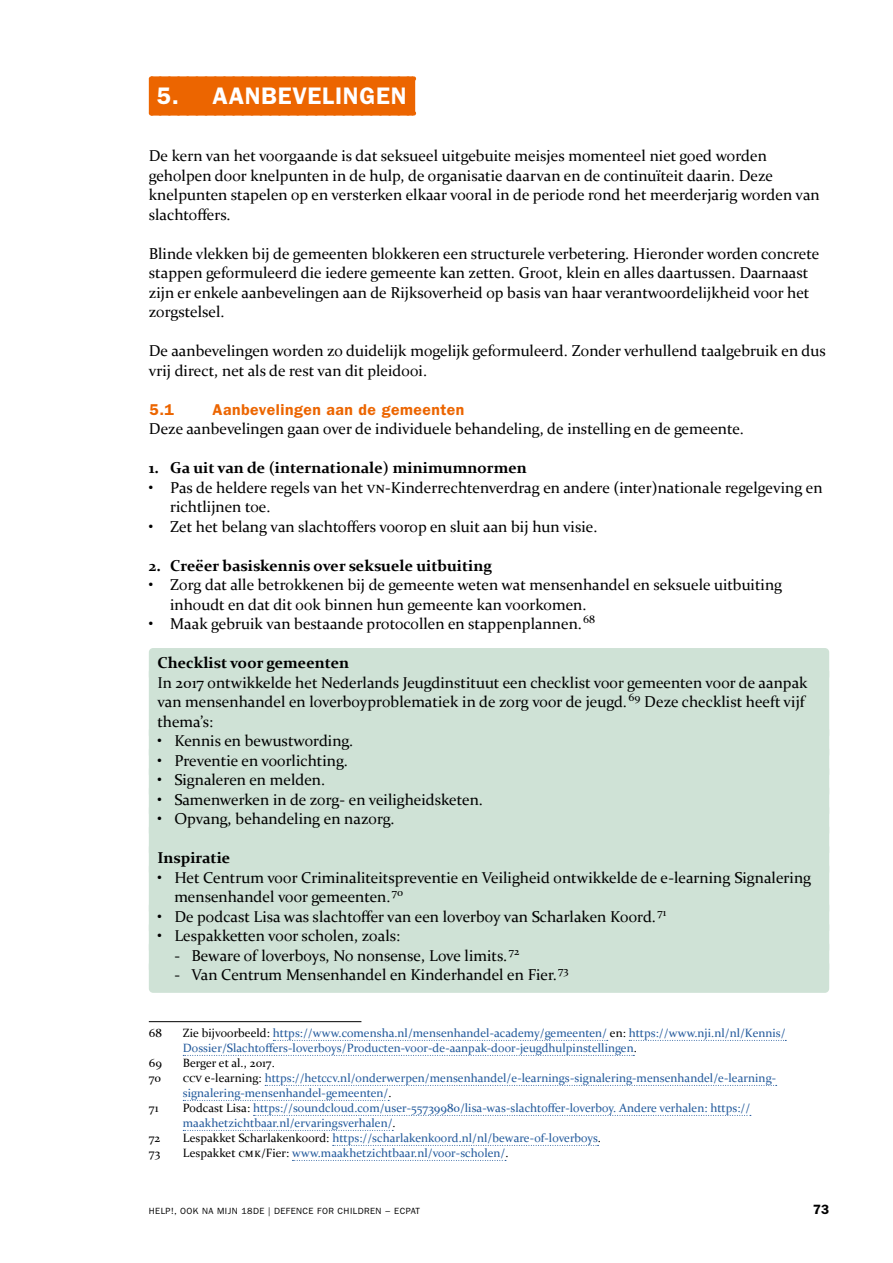
<style>
.page{position:relative;width:893px;height:1263px;background:#fff}
.page>*{position:absolute;margin:0;border:0;box-sizing:border-box;transform-origin:0 0}
.t1{font:600 24px "ITC Franklin Gothic Std";letter-spacing:.03em;color:#fff}
.t2{font:15.75px/19.5px "Constantia";color:#000}
.t3{font:700 15.75px "Constantia";color:#000}
.t4{font:600 15.75px "ITC Franklin Gothic Std";letter-spacing:.03em;color:#ec6500}
.t5{font:600 13.5px "ITC Franklin Gothic Std";color:#000}
.t6{font:12px/15px "Constantia";letter-spacing:.005em;color:#22599b}
.t7{font:12px "Constantia";letter-spacing:.005em;color:#000}
.t8{font:9px "ITC Franklin Gothic Std";letter-spacing:.05em;color:#000}
.s1{color:#000}
</style>
<div class="page">
<div style="left:151px;top:76px;width:262px;height:5px;background:#ec6500"></div>
<svg style="left:160px;top:76px;width:254px;height:2px"></svg>
<div style="left:151px;top:111px;width:262px;height:5px;background:#ec6500"></div>
<svg style="left:160px;top:114px;width:254px;height:2px"></svg>
<div style="left:149px;top:78px;width:266px;height:36px;background:#ec6500"></div>
<div style="left:149px;top:648px;width:680px;height:33px;background:#cfe2d6;border-radius:4px"></div>
<div style="left:149px;top:667px;width:680px;height:72px;background:#cfe2d6;border-radius:4px"></div>
<div style="left:149px;top:726px;width:680px;height:33px;background:#cfe2d6;border-radius:4px"></div>
<div style="left:149px;top:745px;width:680px;height:33px;background:#cfe2d6;border-radius:4px"></div>
<div style="left:149px;top:765px;width:680px;height:33px;background:#cfe2d6;border-radius:4px"></div>
<div style="left:149px;top:784px;width:680px;height:33px;background:#cfe2d6;border-radius:4px"></div>
<div style="left:149px;top:804px;width:680px;height:33px;background:#cfe2d6;border-radius:4px"></div>
<div style="left:149px;top:823px;width:680px;height:33px;background:#cfe2d6;border-radius:4px"></div>
<div style="left:149px;top:843px;width:680px;height:33px;background:#cfe2d6;border-radius:4px"></div>
<div style="left:149px;top:862px;width:680px;height:53px;background:#cfe2d6;border-radius:4px"></div>
<div style="left:149px;top:901px;width:680px;height:33px;background:#cfe2d6;border-radius:4px"></div>
<div style="left:149px;top:921px;width:680px;height:33px;background:#cfe2d6;border-radius:4px"></div>
<div style="left:149px;top:940px;width:680px;height:33px;background:#cfe2d6;border-radius:4px"></div>
<div style="left:149px;top:960px;width:680px;height:33px;background:#cfe2d6;border-radius:4px"></div>
<hr style="left:149px;top:1021px;width:212px;height:1px;background:#000">
<svg style="left:273px;top:1040px;width:335px;height:1px"></svg>
<svg style="left:629px;top:1040px;width:157px;height:1px"></svg>
<svg style="left:183px;top:1055px;width:451px;height:1px"></svg>
<svg style="left:265px;top:1085px;width:512px;height:1px"></svg>
<svg style="left:183px;top:1100px;width:206px;height:1px"></svg>
<svg style="left:254px;top:1115px;width:497px;height:1px"></svg>
<svg style="left:183px;top:1130px;width:210px;height:1px"></svg>
<svg style="left:333px;top:1145px;width:266px;height:1px"></svg>
<svg style="left:292px;top:1160px;width:214px;height:1px"></svg>
<h1 class="t1" style="left:157px;top:82px;width:251px">5. AANBEVELINGEN</h1>
<p class="t2" style="left:149px;top:145px;width:672px">De kern van het voorgaande is dat seksueel uitgebuite meisjes momenteel niet goed worden geholpen door knelpunten in de hulp, de organisatie daarvan en de continuïteit daarin. Deze knelpunten stapelen op en versterken elkaar vooral in de periode rond het meerderjarig worden van slachtoffers.</p>
<p class="t2" style="left:149px;top:243px;width:672px">Blinde vlekken bij de gemeenten blokkeren een structurele verbetering. Hieronder worden concrete stappen geformuleerd die iedere gemeente kan zetten. Groot, klein en alles daartussen. Daarnaast zijn er enkele aanbevelingen aan de Rijksoverheid op basis van haar verantwoordelijkheid voor het zorgstelsel.</p>
<p class="t2" style="left:149px;top:340px;width:678px">De aanbevelingen worden zo duidelijk mogelijk geformuleerd. Zonder verhullend taalgebruik en dus vrij direct, net als de rest van dit pleidooi.</p>
<p class="t4" style="left:149px;top:400px;width:26px">5.1</p>
<p class="t4" style="left:213px;top:400px;width:253px">Aanbevelingen aan de gemeenten</p>
<p class="t2" style="left:149px;top:418px;width:597px">Deze aanbevelingen gaan over de individuele behandeling, de instelling en de gemeente.</p>
<p class="t3" style="left:149px;top:457px;width:380px">1. Ga uit van de (internationale) minimumnormen</p>
<p class="t2" style="left:170px;top:477px;width:654px;text-indent:-21px">• Pas de heldere regels van het VN-Kinderrechtenverdrag en andere (inter)nationale regelgeving en richtlijnen toe.</p>
<p class="t2" style="left:149px;top:516px;width:450px">• Zet het belang van slachtoffers voorop en sluit aan bij hun visie.</p>
<p class="t3" style="left:149px;top:555px;width:345px">2. Creëer basiskennis over seksuele uitbuiting</p>
<p class="t2" style="left:170px;top:574px;width:614px;text-indent:-21px">• Zorg dat alle betrokkenen bij de gemeente weten wat mensenhandel en seksuele uitbuiting inhoudt en dat dit ook binnen hun gemeente kan voorkomen.</p>
<p class="t2" style="left:149px;top:613px;width:448px">• Maak gebruik van bestaande protocollen en stappenplannen.<sup>68</sup></p>
<p class="t3" style="left:157px;top:652px;width:193px">Checklist voor gemeenten</p>
<p class="t2" style="left:157px;top:672px;width:652px">In 2017 ontwikkelde het Nederlands Jeugdinstituut een checklist voor gemeenten voor de aanpak van mensenhandel en loverboyproblematiek in de zorg voor de jeugd.<sup>69</sup> Deze checklist heeft vijf thema’s:</p>
<p class="t2" style="left:157px;top:730px;width:197px">• Kennis en bewustwording.</p>
<p class="t2" style="left:157px;top:750px;width:192px">• Preventie en voorlichting.</p>
<p class="t2" style="left:157px;top:769px;width:169px">• Signaleren en melden.</p>
<p class="t2" style="left:157px;top:789px;width:327px">• Samenwerken in de zorg- en veiligheidsketen.</p>
<p class="t2" style="left:157px;top:808px;width:239px">• Opvang, behandeling en nazorg.</p>
<p class="t3" style="left:157px;top:847px;width:75px">Inspiratie</p>
<p class="t2" style="left:174px;top:867px;width:638px;text-indent:-17px">• Het Centrum voor Criminaliteitspreventie en Veiligheid ontwikkelde de e-learning Signalering mensenhandel voor gemeenten. <sup>70</sup></p>
<p class="t2" style="left:157px;top:906px;width:510px">• De podcast Lisa was slachtoffer van een loverboy van Scharlaken Koord. <sup>71</sup></p>
<p class="t2" style="left:157px;top:925px;width:244px">• Lespakketten voor scholen, zoals:</p>
<p class="t2" style="left:174px;top:945px;width:346px">- Beware of loverboys, No nonsense, Love limits. <sup>72</sup></p>
<p class="t2" style="left:174px;top:964px;width:396px">- Van Centrum Mensenhandel en Kinderhandel en Fier. <sup>73</sup></p>
<p class="t7" style="left:149px;top:1024px;width:14px">68</p>
<p class="t6" style="left:183px;top:1024px;width:604px"><span class="s1">Zie bijvoorbeeld:</span> https://www.comensha.nl/mensenhandel-academy/gemeenten/ <span class="s1">en:</span> https://www.nji.nl/nl/Kennis/<br>Dossier/Slachtoffers-loverboys/Producten-voor-de-aanpak-door-jeugdhulpinstellingen<span class="s1">.</span></p>
<p class="t7" style="left:149px;top:1054px;width:15px">69</p>
<p class="t7" style="left:183px;top:1054px;width:93px">Berger et al., 2017.</p>
<p class="t7" style="left:149px;top:1069px;width:14px">70</p>
<p class="t6" style="left:183px;top:1069px;width:595px"><span class="s1">CCV e-learning:</span> https://hetccv.nl/onderwerpen/mensenhandel/e-learnings-signalering-mensenhandel/e-learning&shy;signalering-mensenhandel-gemeenten/<span class="s1">.</span></p>
<p class="t7" style="left:149px;top:1099px;width:11px">71</p>
<p class="t6" style="left:183px;top:1099px;width:569px"><span class="s1">Podcast Lisa:</span> https://soundcloud.com/user-55739980/lisa-was-slachtoffer-loverboy. Andere verhalen: https:// maakhetzichtbaar.nl/ervaringsverhalen/<span class="s1">.</span></p>
<p class="t7" style="left:149px;top:1129px;width:13px">72</p>
<p class="t6" style="left:183px;top:1129px;width:420px"><span class="s1">Lespakket Scharlakenkoord:</span> https://scharlakenkoord.nl/nl/beware-of-loverboys<span class="s1">.</span></p>
<p class="t7" style="left:149px;top:1144px;width:13px">73</p>
<p class="t6" style="left:183px;top:1144px;width:327px"><span class="s1">Lespakket CMK/Fier:</span> www.maakhetzichtbaar.nl/voor-scholen/<span class="s1">.</span></p>
<p class="t8" style="left:149px;top:1206px;width:273px">HELP!, OOK NA MIJN 18DE | DEFENCE FOR CHILDREN − ECPAT</p>
<p class="t5" style="left:813px;top:1202px;width:18px">73</p>
</div>
